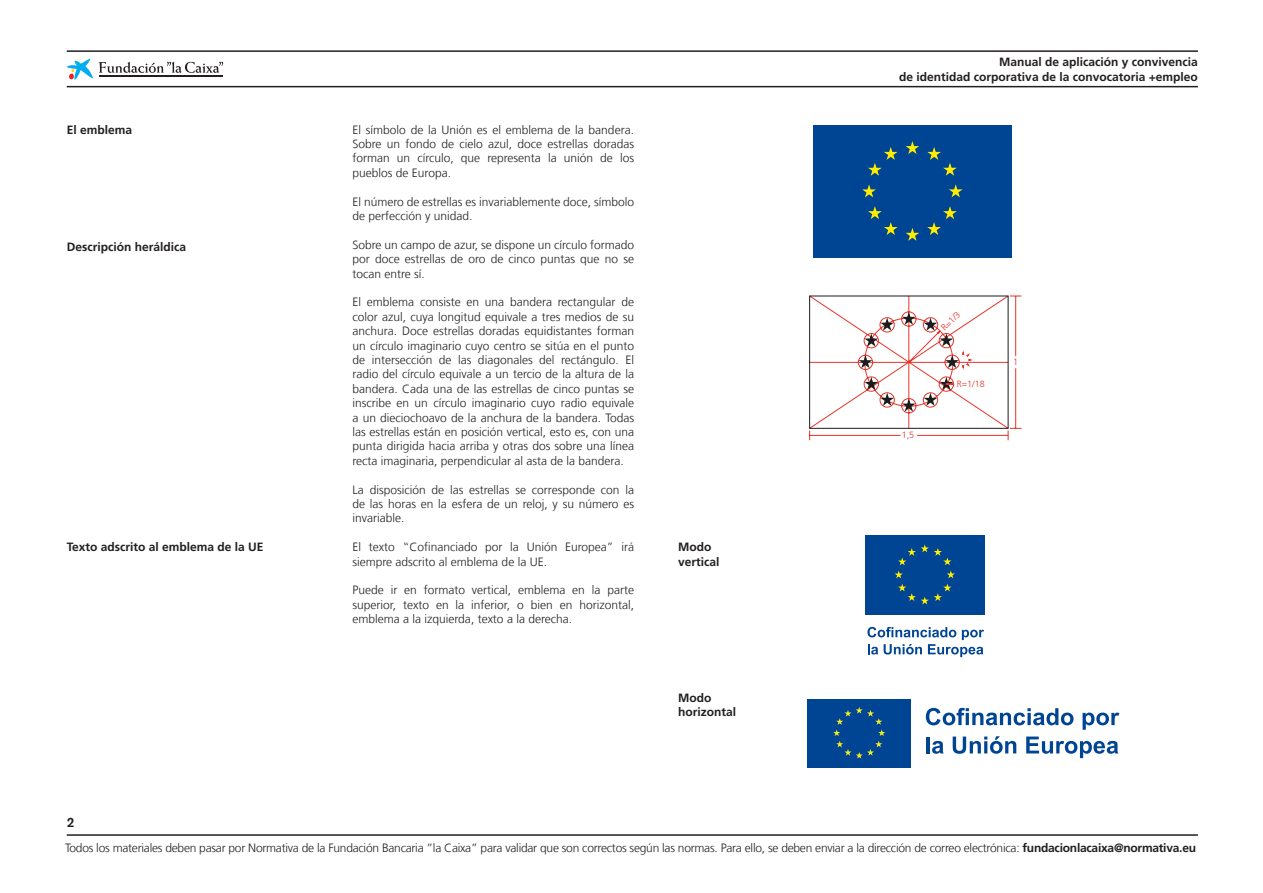
<style>
.page{position:relative;width:1263px;height:893px;background:#fff}
.page>*{position:absolute;margin:0;border:0;box-sizing:border-box;transform-origin:0 0}
.t1{font:500 13.5px "Akzidenz Grotesk";color:#231f20}
.t2{font:300 12px/14.4px "La Caixa Frutiger";color:#231f20;text-align:justify}
.t3{font:300 12px "La Caixa Frutiger";letter-spacing:-.02em;color:#231f20}
.t4{font:700 12px/14.4px "La Caixa Frutiger";color:#231f20;text-align:right}
.t5{font:300 9px "La Caixa Frutiger";color:#e83329}
.s1{font-weight:700}
</style>
<div class="page">
<hr style="left:67px;top:834px;width:1131px;height:2px;background:#231f20">
<hr style="left:67px;top:86px;width:1131px;height:1px;background:#231f20">
<hr style="left:67px;top:50px;width:1131px;height:2px;background:#231f20">
<svg style="left:67px;top:59px;width:26px;height:21px"></svg>
<hr style="left:99px;top:76px;width:124px;height:1px;background:#231f20">
<svg style="left:99px;top:62px;width:124px;height:11px"></svg>
<div style="left:806px;top:697px;width:107px;height:72px;background:linear-gradient(to right,#004494,#004494)"></div>
<div style="left:808px;top:699px;width:103px;height:68px;background:#004494"></div>
<svg style="left:833px;top:707px;width:52px;height:52px"></svg>
<svg style="left:926px;top:708px;width:147px;height:17px"></svg>
<svg style="left:1082px;top:713px;width:37px;height:17px"></svg>
<hr style="left:926px;top:736px;width:4px;height:17px;background:#004494">
<svg style="left:932px;top:741px;width:12px;height:13px"></svg>
<svg style="left:953px;top:736px;width:63px;height:18px"></svg>
<svg style="left:1026px;top:736px;width:92px;height:22px"></svg>
<div style="left:863px;top:533px;width:124px;height:84px;background:linear-gradient(to right,#fff,#fff)"></div>
<div style="left:865px;top:535px;width:119px;height:79px;background:#004494"></div>
<svg style="left:898px;top:584px;width:53px;height:20px"></svg>
<svg style="left:894px;top:544px;width:61px;height:34px"></svg>
<svg style="left:867px;top:627px;width:117px;height:30px"></svg>
<div style="left:813px;top:125px;width:199px;height:133px;background:#004494"></div>
<svg style="left:905px;top:141px;width:14px;height:13px"></svg>
<svg style="left:868px;top:147px;width:29px;height:29px"></svg>
<svg style="left:862px;top:184px;width:14px;height:13px"></svg>
<svg style="left:868px;top:206px;width:30px;height:29px"></svg>
<svg style="left:905px;top:228px;width:14px;height:13px"></svg>
<svg style="left:927px;top:206px;width:30px;height:29px"></svg>
<svg style="left:949px;top:184px;width:13px;height:13px"></svg>
<svg style="left:927px;top:147px;width:30px;height:29px"></svg>
<svg style="left:809px;top:295px;width:212px;height:145px"></svg>
<hr style="left:1015px;top:368px;width:1px;height:60px;background:#e83329">
<hr style="left:1015px;top:296px;width:1px;height:60px;background:#e83329">
<hr style="left:810px;top:435px;width:90px;height:1px;background:#e83329">
<hr style="left:917px;top:435px;width:91px;height:1px;background:#e83329">
<p class="t4" style="left:67px;top:122px;width:67px">El emblema</p>
<p class="t2" style="left:352px;top:122px;width:283px">El símbolo de la Unión es el emblema de la bandera.<br>Sobre un fondo de cielo azul, doce estrellas doradas forman un círculo, que representa la unión de los pueblos de Europa.</p>
<p class="t2" style="left:352px;top:194px;width:283px">El número de estrellas es invariablemente doce, símbolo de perfección y unidad.</p>
<p class="t2" style="left:352px;top:238px;width:283px">Sobre un campo de azur, se dispone un círculo formado por doce estrellas de oro de cinco puntas que no se tocan entre sí.</p>
<p class="t2" style="left:352px;top:295px;width:283px">El emblema consiste en una bandera rectangular de color azul, cuya longitud equivale a tres medios de su anchura. Doce estrellas doradas equidistantes forman un círculo imaginario cuyo centro se sitúa en el punto de intersección de las diagonales del rectángulo. El radio del círculo equivale a un tercio de la altura de la bandera. Cada una de las estrellas de cinco puntas se inscribe en un círculo imaginario cuyo radio equivale a un dieciochoavo de la anchura de la bandera. Todas las estrellas están en posición vertical, esto es, con una punta dirigida hacia arriba y otras dos sobre una línea recta imaginaria, perpendicular al asta de la bandera.</p>
<p class="t2" style="left:352px;top:482px;width:283px">La disposición de las estrellas se corresponde con la de las horas en la esfera de un reloj, y su número es invariable.</p>
<p class="t2" style="left:352px;top:540px;width:283px">El texto “Cofinanciado por la Unión Europea” irá siempre adscrito al emblema de la UE.</p>
<p class="t2" style="left:352px;top:583px;width:283px">Puede ir en formato vertical, emblema en la parte superior, texto en la inferior, o bien en horizontal, emblema a la izquierda, texto a la derecha.</p>
<p class="t4" style="left:67px;top:240px;width:121px">Descripción heráldica</p>
<p class="t4" style="left:67px;top:540px;width:198px">Texto adscrito al emblema de la UE</p>
<p class="t4" style="left:678px;top:540px;width:35px">Modo</p>
<p class="t4" style="left:678px;top:554px;width:43px">vertical</p>
<p class="t4" style="left:678px;top:690px;width:35px">Modo</p>
<p class="t4" style="left:678px;top:705px;width:60px">horizontal</p>
<p class="t4" style="left:899px;top:55px;width:300px">Manual de aplicación y convivencia<br>de identidad corporativa de la convocatoria +empleo</p>
<p class="t5" style="left:902px;top:430px;width:14px">1,5</p>
<p class="t5" style="left:939px;top:325px;width:24px;rotate:-45deg">R=1/3</p>
<p class="t5" style="left:957px;top:378px;width:29px">R=1/18</p>
<p class="t5" style="left:1013px;top:356px;width:7px">1</p>
<p class="t1" style="left:67px;top:814px;width:9px">2</p>
<p class="t3" style="left:65px;top:841px;width:1132px">Todos los materiales deben pasar por Normativa de la Fundación Bancaria ”la Caixa” para validar que son correctos según las normas. Para ello, se deben enviar a la dirección de correo electrónica: <span class="s1">fundacionlacaixa@normativa.eu</span></p>
</div>
